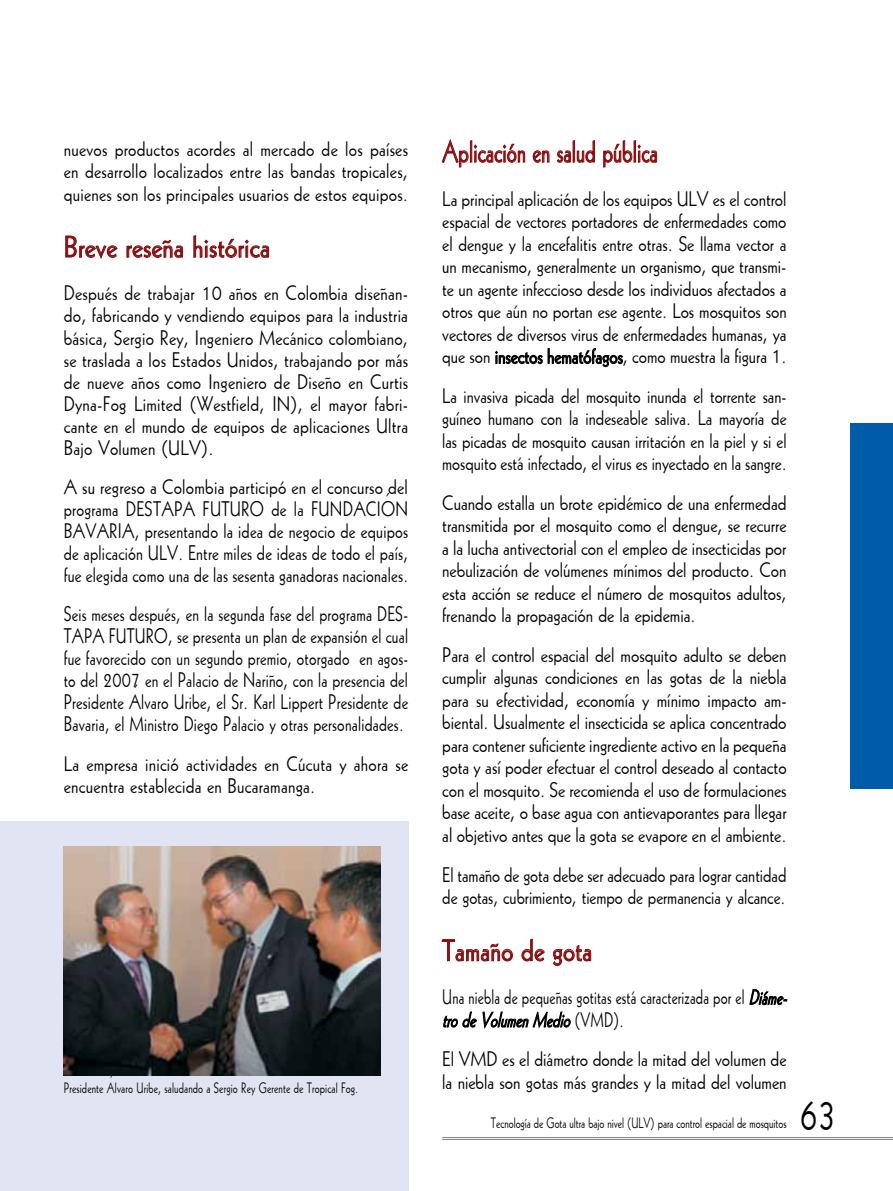
<style>
.page{position:relative;width:893px;height:1191px;background:#fff}
.page>*{position:absolute;margin:0;border:0;box-sizing:border-box;transform-origin:0 0}
.t1{font:45px "Geo 112 Thin Normal";color:#000}
.t2{font:30px "Geo 112 Thin Normal";letter-spacing:.01em;color:#880e10}
.t3{font:30px "Geo 112 Thin Normal";letter-spacing:.01em;color:#880e10;scale:1.25 1}
.t4{font:30px "Geo 112 Thin Normal";letter-spacing:.01em;color:#880e10;scale:1.2 1}
.t5{font:21px/22.5px "Geo 112 Thin Normal";color:#000;text-align:justify;scale:1.2 1}
.t6{font:21px/22.5px "Geo 112 Thin Normal";color:#000;text-align:justify;scale:1.19 1}
.t7{font:21px/22.5px "Geo 112 Thin Normal";color:#000;text-align:justify;scale:1.15 1}
.t8{font:21px/22px "Geo 112 Thin Normal";color:#000;text-align:justify;scale:1.08 1}
.t9{font:21px "Geo 112 Thin Normal";color:#000}
.t10{font:italic 100 21px "Geo 112";letter-spacing:.01em;color:#000}
.t11{font:15px "Geo 112 Thin Normal";color:#000}
.s1{font-family:"Geo 112";font-weight:100;font-style:italic}
.s2{font-family:"Geo 112 Thin Normal";font-weight:400;font-style:normal}
</style>
<div class="page">
<hr style="left:442px;top:1139px;width:451px;height:1px;background:#808285">
<hr style="left:442px;top:1137px;width:451px;height:1px;background:#808285">
<div style="left:850px;top:423px;width:43px;height:365px;background:#005baa"></div>
<svg style="left:65px;top:235px;width:53px;height:24px"></svg>
<svg style="left:126px;top:240px;width:57px;height:18px"></svg>
<svg style="left:193px;top:235px;width:76px;height:23px"></svg>
<div style="left:0;top:821px;width:408px;height:370px;background:#e1e4f3"></div>
<img style="left:64px;top:846px;width:316px;height:229px">
<svg style="left:441px;top:139px;width:84px;height:29px"></svg>
<svg style="left:532px;top:150px;width:18px;height:13px"></svg>
<svg style="left:557px;top:140px;width:38px;height:23px"></svg>
<svg style="left:603px;top:140px;width:54px;height:28px"></svg>
<svg style="left:495px;top:348px;width:128px;height:19px"></svg>
<svg style="left:441px;top:939px;width:72px;height:22px"></svg>
<svg style="left:521px;top:938px;width:24px;height:23px"></svg>
<svg style="left:553px;top:944px;width:38px;height:22px"></svg>
<svg style="left:749px;top:989px;width:38px;height:17px"></svg>
<svg style="left:443px;top:1011px;width:128px;height:18px"></svg>
<p class="t5" style="left:64px;top:134px;width:288px">nuevos productos acordes al mercado de los países en desarrollo localizados entre las bandas tropicales, quienes son los principales usuarios de estos equipos.</p>
<h2 class="t3" style="left:64px;top:220px;width:167px">Breve reseña histórica</h2>
<p class="t5" style="left:64px;top:279px;width:289px;line-height:22px">Después de trabajar 10 años en Colombia diseñan&shy;do, fabricando y vendiendo equipos para la industria básica, Sergio Rey, Ingeniero Mecánico colombiano, se traslada a los Estados Unidos, trabajando por más de nueve años como Ingeniero de Diseño en Curtis Dyna-Fog Limited (Westfield, IN), el mayor fabri&shy;cante en el mundo de equipos de aplicaciones Ultra Bajo Volumen (ULV).</p>
<p class="t5" style="left:64px;top:472px;width:288px;line-height:22px">A su regreso a Colombia participó en el concurso del programa DESTAPA FUTURO de la FUNDACIÓN BAVARIA, presentando la idea de negocio de equipos de aplicación ULV. Entre miles de ideas de todo el país, fue elegida como una de las sesenta ganadoras nacionales.</p>
<p class="t8" style="left:64px;top:599px;width:320px">Seis meses después, en la segunda fase del programa DES-TAPA FUTURO, se presenta un plan de expansión el cual fue favorecido con un segundo premio, otorgado en agos&shy;to del 2007 en el Palacio de Nariño, con la presencia del Presidente Álvaro Uribe, el Sr. Karl Lippert Presidente de Bavaria, el Ministro Diego Palacio y otras personalidades.</p>
<p class="t5" style="left:64px;top:749px;width:289px;line-height:22px">La empresa inició actividades en Cúcuta y ahora se encuentra establecida en Bucaramanga.</p>
<p class="t11" style="left:64px;top:1074px;width:296px">Presidente Álvaro Uribe, saludando a Sergio Rey Gerente de Tropical Fog.</p>
<h2 class="t2" style="left:442px;top:125px;width:217px">Aplicación en salud pública</h2>
<p class="t6" style="left:442px;top:184px;width:291px">La principal aplicación de los equipos ULV es el control espacial de vectores portadores de enfermedades como el dengue y la encefalitis entre otras. Se llama vector a un mecanismo, generalmente un organismo, que transmi&shy;te un agente infeccioso desde los individuos afectados a otros que aún no portan ese agente. Los mosquitos son vectores de diversos virus de enfermedades humanas, ya que son insectos hematófagos, como muestra la figura 1.</p>
<p class="t7" style="left:442px;top:381px;width:301px">La invasiva picada del mosquito inunda el torrente san&shy;guíneo humano con la indeseable saliva. La mayoría de las picadas de mosquito causan irritación en la piel y si el mosquito está infectado, el virus es inyectado en la sangre.</p>
<p class="t5" style="left:442px;top:488px;width:288px">Cuando estalla un brote epidémico de una enfermedad transmitida por el mosquito como el dengue, se recurre a la lucha antivectorial con el empleo de insecticidas por nebulización de volúmenes mínimos del producto. Con esta acción se reduce el número de mosquitos adultos, frenando la propagación de la epidemia.</p>
<p class="t5" style="left:442px;top:640px;width:288px">Para el control espacial del mosquito adulto se deben cumplir algunas condiciones en las gotas de la niebla para su efectividad, economía y mínimo impacto am&shy;biental. Usualmente el insecticida se aplica concentrado para contener suficiente ingrediente activo en la pequeña gota y así poder efectuar el control deseado al contacto con el mosquito. Se recomienda el uso de formulaciones base aceite, o base agua con antievaporantes para llegar al objetivo antes que la gota se evapore en el ambiente.</p>
<p class="t7" style="left:442px;top:859px;width:301px">El tamaño de gota debe ser adecuado para lograr cantidad de gotas, cubrimiento, tiempo de permanencia y alcance.</p>
<h2 class="t4" style="left:442px;top:923px;width:126px">Tamaño de gota</h2>
<p class="t9" style="left:442px;top:978px;width:346px">Una niebla de pequeñas gotitas está caracterizada por el <span class="s1">Diáme-</span></p>
<p class="t10" style="left:442px;top:1000px;width:183px">tro de Volumen Medio <span class="s2">(VMD).</span></p>
<p class="t5" style="left:442px;top:1044px;width:288px">El VMD es el diámetro donde la mitad del volumen de la niebla son gotas más grandes y la mitad del volumen</p>
<p class="t11" style="left:491px;top:1109px;width:297px">Tecnología de Gota ultra bajo nivel (ULV) para control espacial de mosquitos</p>
<h1 class="t1" style="left:799px;top:1073px;width:38px">63</h1>
</div>
